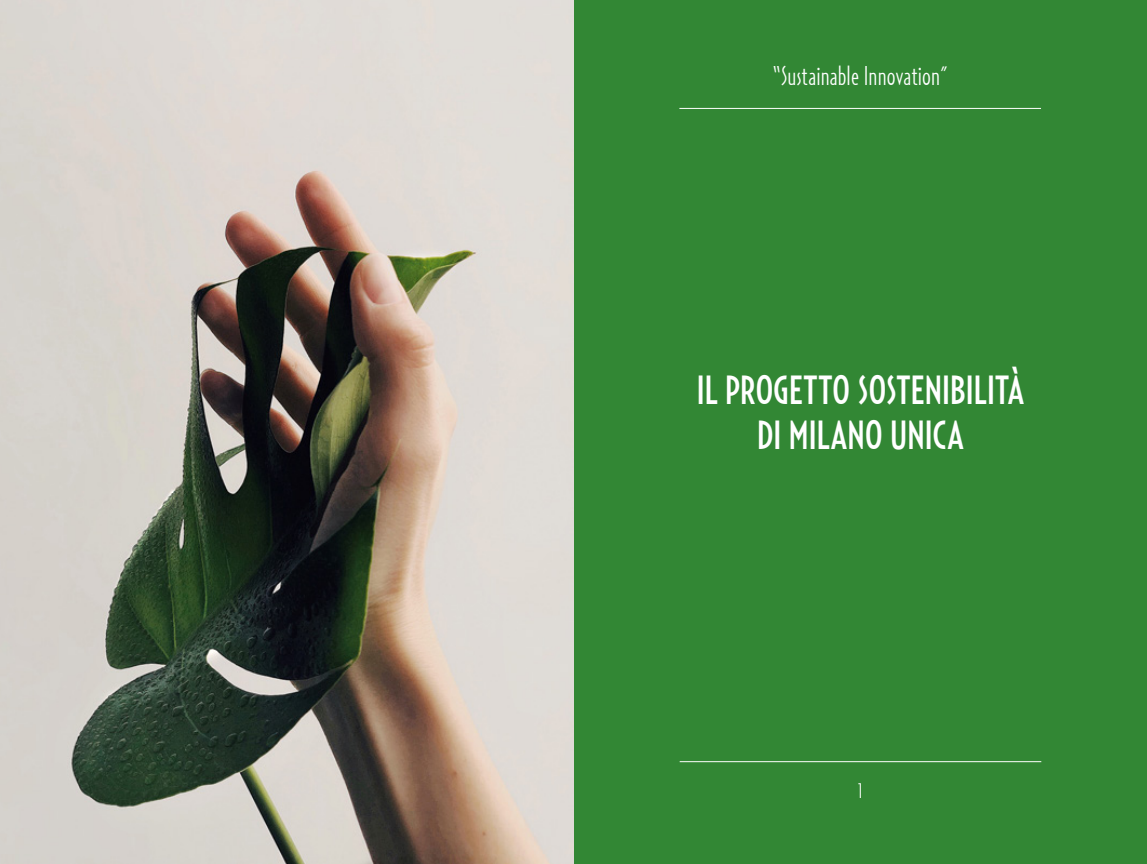
<style>
.page{position:relative;width:1147px;height:864px;background:#fff}
.page>*{position:absolute;margin:0;border:0;box-sizing:border-box;transform-origin:0 0}
.t1{font:40.5px/45px "Milano Unica";letter-spacing:.015em;color:#fff;text-align:center}
.t2{font:300 27px "Milano Unica";letter-spacing:.015em;color:#fff}
.t3{font:300 21px "Milano Unica";color:#fff}
</style>
<div class="page">
<div style="left:573px;top:0;width:573px;height:864px;background:#328734"></div>
<img style="left:0;top:0;width:573px;height:864px">
<hr style="left:679px;top:108px;width:361px;height:1px;background:#fff">
<hr style="left:679px;top:761px;width:362px;height:1px;background:#fff">
<p class="t2" style="left:772px;top:60px;width:177px">“Sustainable Innovation˝</p>
<p class="t1" style="left:696px;top:366px;width:328px">IL PROGETTO SOSTENIBILITÀ<br>DI MILANO UNICA</p>
<p class="t3" style="left:857px;top:778px;width:6px">1</p>
</div>
